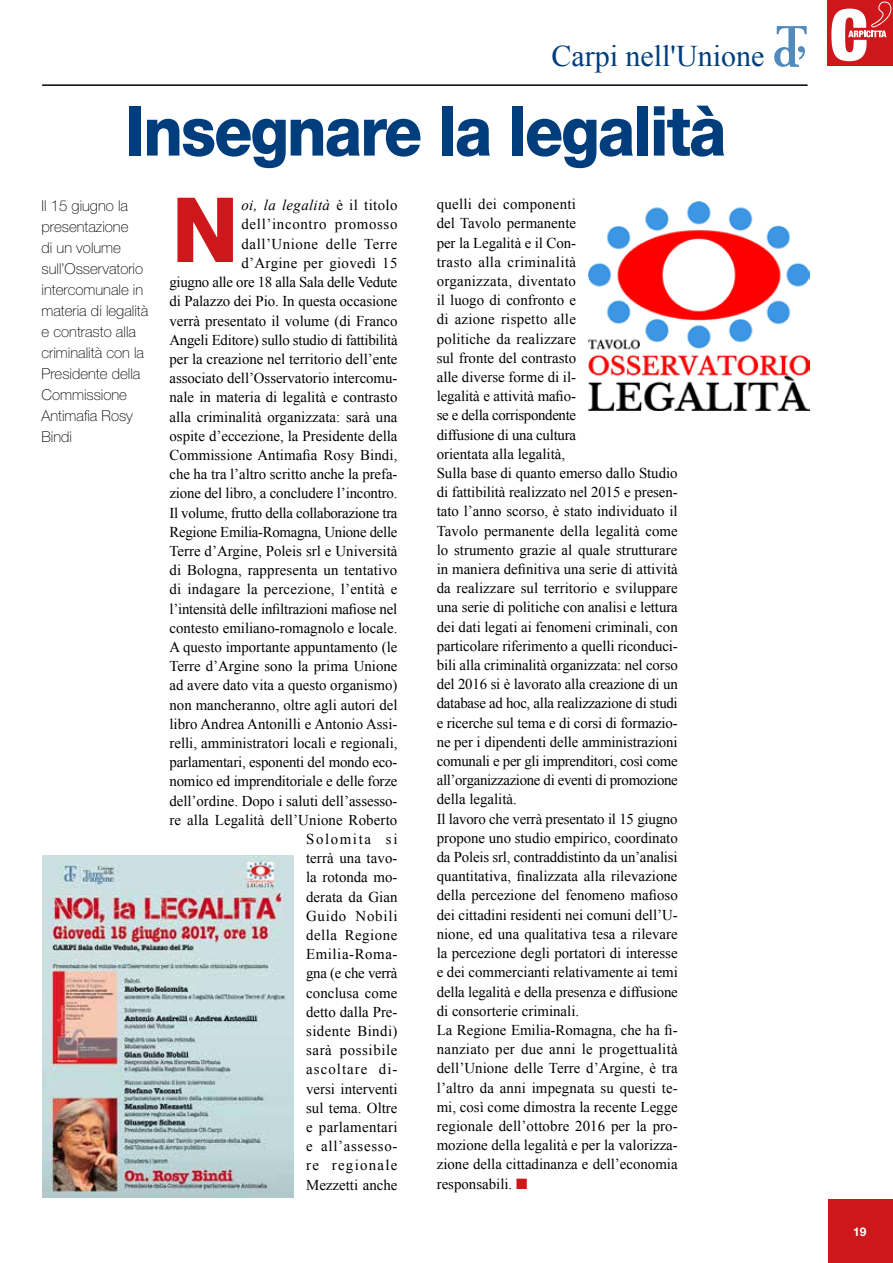
<style>
.page{position:relative;width:893px;height:1263px;background:#fff}
.page>*{position:absolute;margin:0;border:0;box-sizing:border-box;transform-origin:0 0}
.t1{font:800 90px "Helvetica Neue LT Std";color:#cd171a}
.t2{font:800 69px "Helvetica Neue LT Std";letter-spacing:-.03em;color:#003d7c;scale:.91 1}
.t3{font:30px "Times New Roman";color:#003d7c}
.t4{font:15px/19.2px "Times New Roman";color:#000;text-align:right}
.t5{font:100 15px/21px "Helvetica Neue LT Std";color:#000}
.t6{font:700 12px "Helvetica Neue";color:#fff}
.s1{font-style:italic}
.s2{color:#cd171a}
</style>
<div class="page">
<div style="left:827px;top:0;width:66px;height:66px;background:#cd171a"></div>
<hr style="left:42px;top:84px;width:766px;height:2px;background:#000">
<div style="left:828px;top:1199px;width:65px;height:64px;background:#cd171a"></div>
<svg style="left:831px;top:1px;width:61px;height:60px"></svg>
<hr style="left:0;top:0;width:1px;height:1263px;background:#e4efef">
<hr style="left:0;top:0;width:1px;height:81px;background:#006d68">
<hr style="left:0;top:1233px;width:1px;height:30px;background:#006d68">
<svg style="left:774px;top:26px;width:33px;height:41px"></svg>
<img style="left:589px;top:201px;width:220px;height:209px">
<img style="left:43px;top:855px;width:250px;height:342px">
<h3 class="t3" style="left:551px;top:36px;width:214px">Carpi nell'Unione</h3>
<h2 class="t2" style="left:125px;top:90px;width:662px">Insegnare la legalità</h2>
<p class="t5" style="left:42px;top:195px;width:108px">Il 15 giugno la presentazione<br>di un volume sull’Osservatorio intercomunale in materia di legalità e contrasto alla criminalità con la<br>Presidente della<br>Commissione<br>Antimafia Rosy<br>Bindi</p>
<h1 class="t1" style="left:172px;top:176px;width:68px">N</h1>
<p class="t4" style="left:169px;top:195px;width:230px"><span class="s1">oi, la legalità</span> è il titolo dell’incontro promosso dall’Unione delle Terre<br>d’Argine per giovedì 15<br>giugno alle ore 18 alla Sala delle Vedute di Palazzo dei Pio. In questa occasione verrà presentato il volume (di Franco<br>Angeli Editore) sullo studio di fattibilità per la creazione nel territorio dell’ente associato dell’Osservatorio intercomu&shy;nale in materia di legalità e contrasto alla criminalità organizzata: sarà una ospite d’eccezione, la Presidente della<br>Commissione Antimafia Rosy Bindi, che ha tra l’altro scritto anche la prefa&shy;zione del libro, a concludere l’incontro.<br>Il volume, frutto della collaborazione tra<br>Regione Emilia-Romagna, Unione delle<br>Terre d’Argine, Poleis srl e Università di Bologna, rappresenta un tentativo di indagare la percezione, l’entità e l’intensità delle infiltrazioni mafiose nel contesto emiliano-romagnolo e locale.<br>A questo importante appuntamento (le<br>Terre d’Argine sono la prima Unione ad avere dato vita a questo organismo) non mancheranno, oltre agli autori del libro Andrea Antonilli e Antonio Assi&shy;relli, amministratori locali e regionali, parlamentari, esponenti del mondo eco&shy;nomico ed imprenditoriale e delle forze dell’ordine. Dopo i saluti dell’assesso&shy;re alla Legalità dell’Unione Roberto<br>Solomita si<br>terrà una tavo-<br>la rotonda mo-<br>derata da Gian<br>Guido Nobili<br>della Regione<br>Emilia-Roma-<br>gna (e che verrà<br>conclusa come<br>detto dalla Pre-<br>sidente Bindi)<br>sarà possibile<br>ascoltare di-<br>versi interventi<br>sul tema. Oltre<br>e parlamentari<br>e all’assesso-<br>re regionale<br>Mezzetti anche</p>
<p class="t4" style="left:437px;top:194px;width:243px;text-align:left">quelli dei componenti<br>del Tavolo permanente<br>per la Legalità e il Con-<br>trasto alla criminalità<br>organizzata, diventato<br>il luogo di confronto e<br>di azione rispetto alle<br>politiche da realizzare<br>sul fronte del contrasto<br>alle diverse forme di il-<br>legalità e attività mafio-<br>se e della corrispondente<br>diffusione di una cultura<br>orientata alla legalità,<br>Sulla base di quanto emerso dallo Studio di fattibilità realizzato nel 2015 e presen&shy;tato l’anno scorso, è stato individuato il Tavolo permanente della legalità come lo strumento grazie al quale strutturare in maniera definitiva una serie di attività da realizzare sul territorio e sviluppare una serie di politiche con analisi e lettura dei dati legati ai fenomeni criminali, con particolare riferimento a quelli riconduci&shy;bili alla criminalità organizzata: nel corso del 2016 si è lavorato alla creazione di un database ad hoc, alla realizzazione di studi e ricerche sul tema e di corsi di formazio&shy;ne per i dipendenti delle amministrazioni comunali e per gli imprenditori, così come all’organizzazione di eventi di promozione della legalità.<br>Il lavoro che verrà presentato il 15 giugno propone uno studio empirico, coordinato da Poleis srl, contraddistinto da un’analisi quantitativa, finalizzata alla rilevazione della percezione del fenomeno mafioso dei cittadini residenti nei comuni dell’U&shy;nione, ed una qualitativa tesa a rilevare la percezione degli portatori di interesse e dei commercianti relativamente ai temi della legalità e della presenza e diffusione di consorterie criminali.<br>La Regione Emilia-Romagna, che ha fi&shy;nanziato per due anni le progettualità dell’Unione delle Terre d’Argine, è tra l’altro da anni impegnata su questi te&shy;mi, così come dimostra la recente Legge regionale dell’ottobre 2016 per la pro&shy;mozione della legalità e per la valorizza&shy;zione della cittadinanza e dell’economia responsabili. <span class="s2">■</span></p>
<p class="t6" style="left:853px;top:1224px;width:15px">19</p>
</div>
